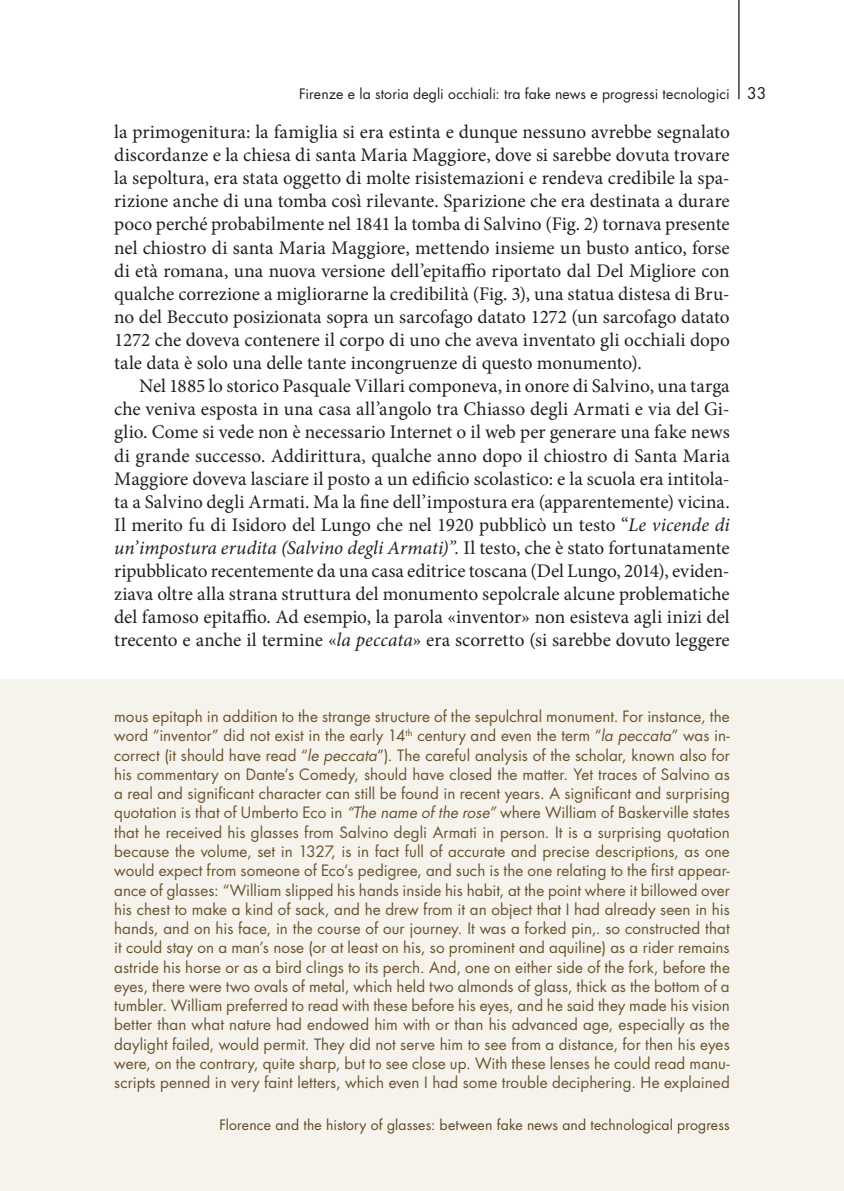
<style>
.page{position:relative;width:844px;height:1191px;background:#fff}
.page>*{position:absolute;margin:0;border:0;box-sizing:border-box;transform-origin:0 0}
.t1{font:19.25px/23.1px "Minion Pro";color:#231f20;text-align:justify}
.t2{font:15.75px "Futura Std";color:#231f20}
.t3{font:15.22px/19.2px "Futura Std";letter-spacing:.01em;color:#6b5330;text-align:justify}
.t4{font:14px "Futura Std";letter-spacing:.01em;color:#604824}
.t5{font:14px "Futura Std";letter-spacing:.01em;color:#231f20}
.s1{font-style:italic}
</style>
<div class="page">
<div style="left:0;top:680px;width:843px;height:511px;background:#f5f3eb"></div>
<hr style="left:738px;top:0;width:1px;height:99px;background:#231f20">
<p class="t5" style="left:299px;top:85px;width:432px">Firenze e la storia degli occhiali: tra fake news e progressi tecnologici</p>
<p class="t1" style="left:114px;top:120px;width:617px">la primogenitura: la famiglia si era estinta e dunque nessuno avrebbe segnalato discordanze e la chiesa di santa Maria Maggiore, dove si sarebbe dovuta trovare la sepoltura, era stata oggetto di molte risistemazioni e rendeva credibile la spa&shy;rizione anche di una tomba così rilevante. Sparizione che era destinata a durare poco perché probabilmente nel 1841 la tomba di Salvino (Fig. 2) tornava presente nel chiostro di santa Maria Maggiore, mettendo insieme un busto antico, forse di età romana, una nuova versione dell’epitaffio riportato dal Del Migliore con qualche correzione a migliorarne la credibilità (Fig. 3), una statua distesa di Bru&shy;no del Beccuto posizionata sopra un sarcofago datato 1272 (un sarcofago datato 1272 che doveva contenere il corpo di uno che aveva inventato gli occhiali dopo tale data è solo una delle tante incongruenze di questo monumento).</p>
<p class="t1" style="left:114px;top:375px;width:617px;text-indent:25px">Nel 1885 lo storico Pasquale Villari componeva, in onore di Salvino, una targa che veniva esposta in una casa all’angolo tra Chiasso degli Armati e via del Gi&shy;glio. Come si vede non è necessario Internet o il web per generare una fake news di grande successo. Addirittura, qualche anno dopo il chiostro di Santa Maria Maggiore doveva lasciare il posto a un edificio scolastico: e la scuola era intitola&shy;ta a Salvino degli Armati. Ma la fine dell’impostura era (apparentemente) vicina.<br>Il merito fu di Isidoro del Lungo che nel 1920 pubblicò un testo “<span class="s1">Le vicende di un’impostura erudita (Salvino degli Armati)”.</span> Il testo, che è stato fortunatamente ripubblicato recentemente da una casa editrice toscana (Del Lungo, 2014), eviden&shy;ziava oltre alla strana struttura del monumento sepolcrale alcune problematiche del famoso epitaffio. Ad esempio, la parola «inventor» non esisteva agli inizi del trecento e anche il termine «<span class="s1">la peccata</span>» era scorretto (si sarebbe dovuto leggere</p>
<p class="t2" style="left:747px;top:83px;width:21px">33</p>
<p class="t3" style="left:114px;top:707px;width:617px">mous epitaph in addition to the strange structure of the sepulchral monument. For instance, the word “inventor” did not exist in the early 14<sup>th</sup> century and even the term “<span class="s1">la peccata</span>” was in&shy;correct (it should have read “<span class="s1">le peccata</span>”). The careful analysis of the scholar, known also for his commentary on Dante’s Comedy, should have closed the matter. Yet traces of Salvino as a real and significant character can still be found in recent years. A significant and surprising quotation is that of Umberto Eco in <span class="s1">“The name of the rose”</span> where William of Baskerville states that he received his glasses from Salvino degli Armati in person. It is a surprising quotation because the volume, set in 1327, is in fact full of accurate and precise descriptions, as one would expect from someone of Eco’s pedigree, and such is the one relating to the first appear&shy;ance of glasses: “William slipped his hands inside his habit, at the point where it billowed over his chest to make a kind of sack, and he drew from it an object that I had already seen in his hands, and on his face, in the course of our journey. It was a forked pin,. so constructed that it could stay on a man’s nose (or at least on his, so prominent and aquiline) as a rider remains astride his horse or as a bird clings to its perch. And, one on either side of the fork, before the eyes, there were two ovals of metal, which held two almonds of glass, thick as the bottom of a tumbler. William preferred to read with these before his eyes, and he said they made his vision better than what nature had endowed him with or than his advanced age, especially as the daylight failed, would permit. They did not serve him to see from a distance, for then his eyes were, on the contrary, quite sharp, but to see close up. With these lenses he could read manu&shy;scripts penned in very faint letters, which even I had some trouble deciphering. He explained</p>
<p class="t4" style="left:219px;top:1116px;width:512px">Florence and the history of glasses: between fake news and technological progress</p>
</div>
